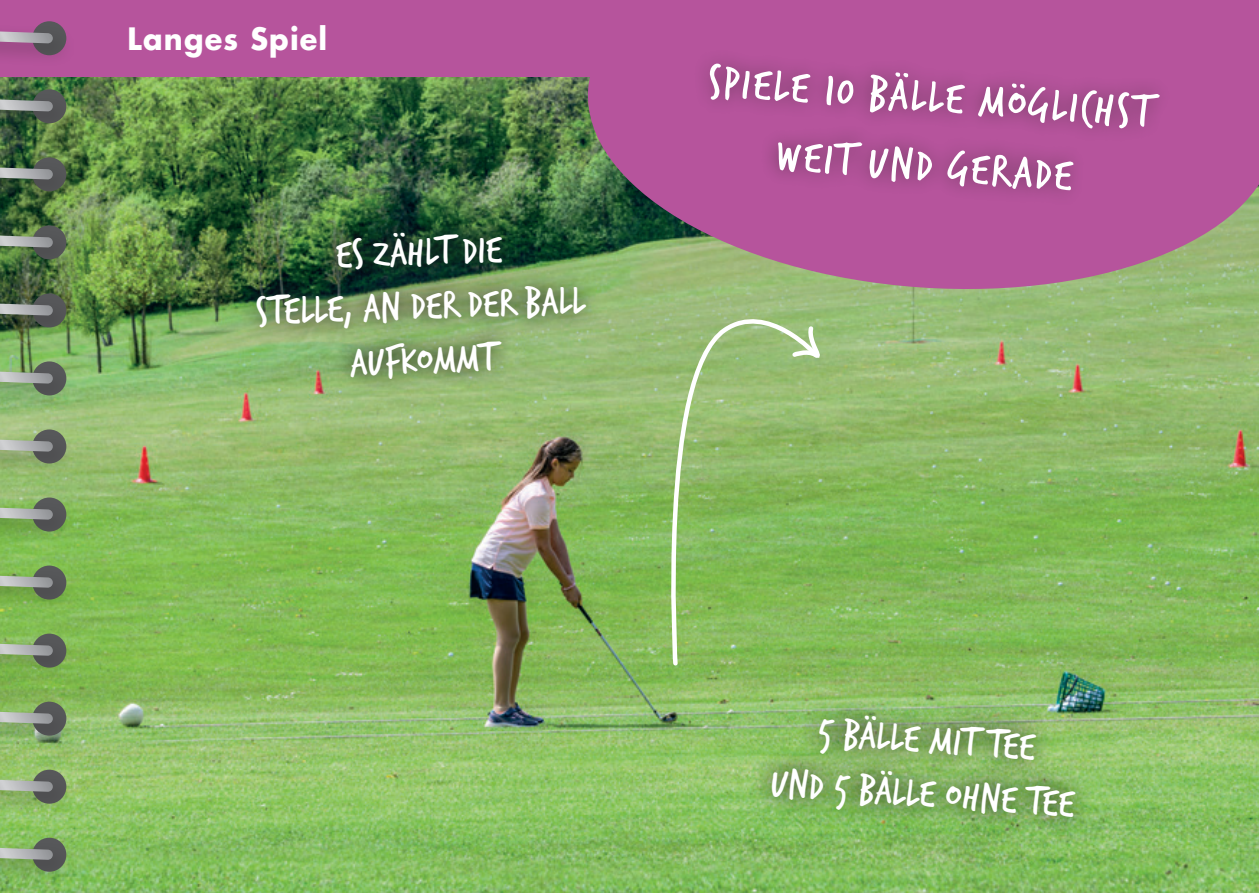
<style>
.page{position:relative;width:1259px;height:893px;background:#fff}
.page>*{position:absolute;margin:0;border:0;box-sizing:border-box;transform-origin:0 0}
.t1{font:48px/69px "Trash Hand";color:#fff;text-align:center}
.t2{font:42px/54px "Trash Hand";color:#fff;text-align:center}
.t3{font:700 30px "Futura LT";letter-spacing:.04em;color:#fff;scale:.96 1}
</style>
<div class="page">
<img style="left:0;top:77px;width:1259px;height:816px">
<svg style="left:581px;top:77px;width:678px;height:224px;background:#a17388"></svg>
<div style="left:0;top:0;width:1259px;height:77px;background:#b6549c"></div>
<svg style="left:684px;top:62px;width:494px;height:156px;background:#ae5195"></svg>
<svg style="left:747px;top:687px;width:355px;height:161px;background:#82b061"></svg>
<svg style="left:235px;top:208px;width:371px;height:195px;background:#628654"></svg>
<svg style="left:658px;top:295px;width:162px;height:373px;background:#90bb69"></svg>
<svg style="left:790px;top:323px;width:39px;height:43px"></svg>
<div style="left:32px;top:838px;width:34px;height:34px;background:#57585a;border-radius:50%"></div>
<div style="left:0;top:839px;width:77px;height:46px;background:#231f20;opacity:.3"></div>
<svg style="left:0;top:848px;width:53px;height:12px"></svg>
<div style="left:32px;top:770px;width:34px;height:34px;background:#57585a;border-radius:50%"></div>
<div style="left:0;top:771px;width:77px;height:46px;background:#231f20;opacity:.3"></div>
<svg style="left:0;top:780px;width:53px;height:12px"></svg>
<div style="left:32px;top:702px;width:34px;height:34px;background:#57585a;border-radius:50%"></div>
<div style="left:0;top:703px;width:77px;height:46px;background:#231f20;opacity:.3"></div>
<svg style="left:0;top:712px;width:53px;height:12px"></svg>
<div style="left:32px;top:634px;width:34px;height:34px;background:#57585a;border-radius:50%"></div>
<div style="left:0;top:635px;width:77px;height:45px;background:#231f20;opacity:.3"></div>
<svg style="left:0;top:644px;width:53px;height:12px"></svg>
<div style="left:32px;top:566px;width:34px;height:34px;background:#57585a;border-radius:50%"></div>
<div style="left:0;top:567px;width:77px;height:45px;background:#231f20;opacity:.3"></div>
<svg style="left:0;top:576px;width:53px;height:12px"></svg>
<svg style="left:32px;top:497px;width:34px;height:34px"></svg>
<div style="left:0;top:499px;width:77px;height:45px;background:#231f20;opacity:.3"></div>
<svg style="left:0;top:508px;width:53px;height:12px"></svg>
<svg style="left:32px;top:429px;width:34px;height:34px"></svg>
<div style="left:0;top:431px;width:77px;height:45px;background:#231f20;opacity:.3"></div>
<svg style="left:0;top:440px;width:53px;height:12px"></svg>
<svg style="left:32px;top:361px;width:34px;height:34px"></svg>
<div style="left:0;top:363px;width:77px;height:45px;background:#231f20;opacity:.3"></div>
<svg style="left:0;top:372px;width:53px;height:12px"></svg>
<svg style="left:32px;top:293px;width:34px;height:34px"></svg>
<div style="left:0;top:295px;width:77px;height:45px;background:#231f20;opacity:.3"></div>
<svg style="left:0;top:304px;width:53px;height:12px"></svg>
<svg style="left:32px;top:225px;width:34px;height:34px"></svg>
<div style="left:0;top:227px;width:77px;height:45px;background:#231f20;opacity:.3"></div>
<svg style="left:0;top:236px;width:53px;height:12px"></svg>
<svg style="left:32px;top:157px;width:34px;height:34px"></svg>
<div style="left:0;top:159px;width:77px;height:45px;background:#231f20;opacity:.3"></div>
<svg style="left:0;top:168px;width:53px;height:12px"></svg>
<svg style="left:32px;top:89px;width:34px;height:34px"></svg>
<div style="left:0;top:91px;width:77px;height:45px;background:#231f20;opacity:.3"></div>
<svg style="left:0;top:100px;width:53px;height:11px"></svg>
<svg style="left:32px;top:21px;width:34px;height:34px"></svg>
<div style="left:0;top:23px;width:77px;height:45px;background:#231f20;opacity:.3"></div>
<svg style="left:0;top:31px;width:53px;height:12px"></svg>
<p class="t3" style="left:128px;top:18px;width:209px">Langes Spiel</p>
<p class="t2" style="left:253px;top:232px;width:331px;rotate:-2deg">Es zählt die<br>Stelle, an der der Ball aufkommt</p>
<p class="t1" style="left:710px;top:49px;width:445px;rotate:4deg">Spiele 10 Bälle möglichst weit und gerade</p>
<p class="t2" style="left:777px;top:704px;width:305px;rotate:4deg">5 Bälle mit Tee<br>und 5 Bälle ohne Tee</p>
</div>
